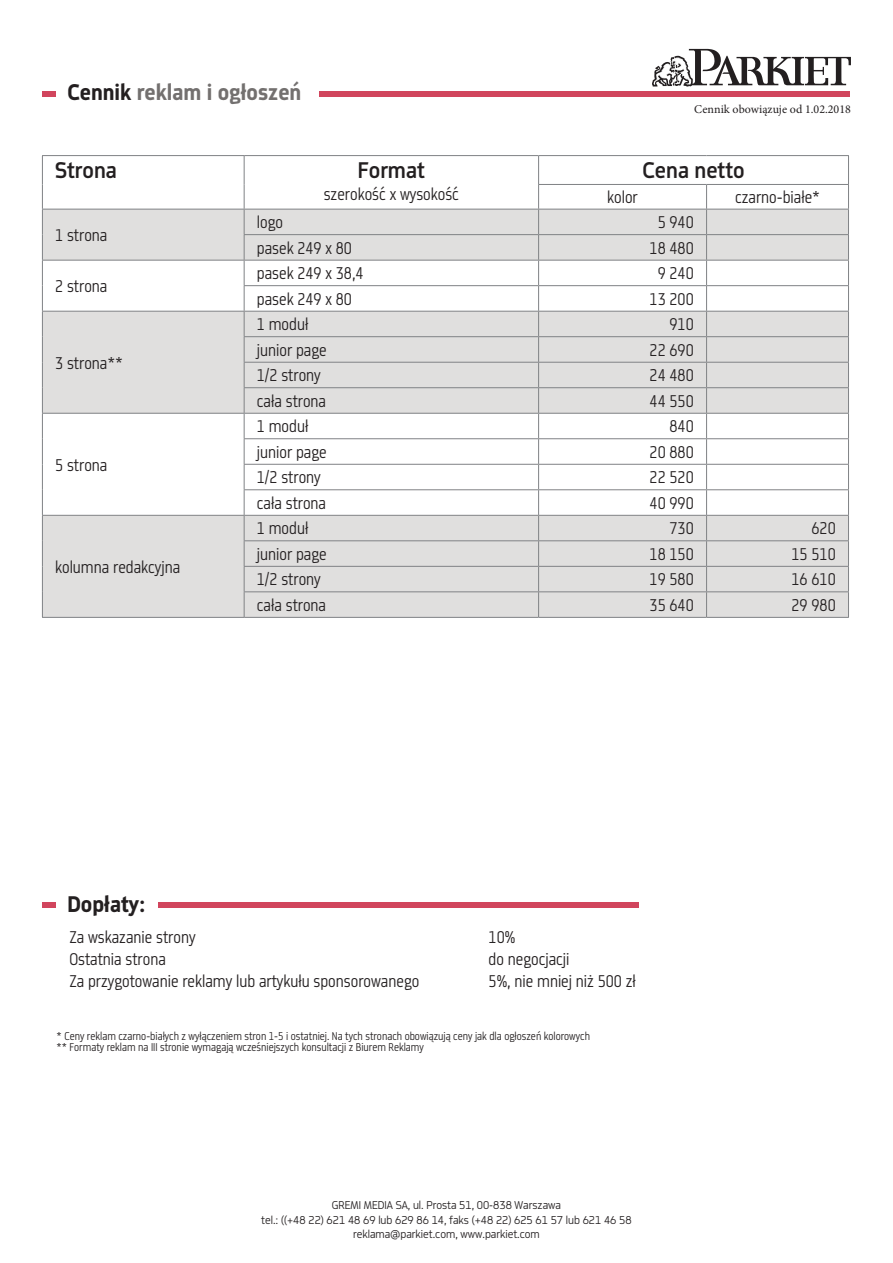
<style>
.page{position:relative;width:893px;height:1263px;background:#fff}
.page>*{position:absolute;margin:0;border:0;box-sizing:border-box;transform-origin:0 0}
.t1{font:500 24px "Park Sans Uni";color:#231f20}
.t2{font:700 24px "Park Sans Uni";color:#73706f}
.t3{font:700 24px "Park Sans Uni";color:#231f20}
.t4{font:300 condensed 18px "Park Sans";color:#231f20}
.t5{font:300 condensed 12px/10.5px "Park Sans";color:#231f20}
.t6{font:300 12px/14.4px "Park Sans Uni";color:#231f20;text-align:center}
.t7{font:12px "Minion Pro";color:#231f20}
.s1{color:#231f20}
</style>
<div class="page">
<svg style="left:43px;top:210px;width:805px;height:203px;fill:#e0dfde"></svg>
<div style="left:43px;top:516px;width:805px;height:101px;background:#e0dfde"></div>
<hr style="left:244px;top:234px;width:295px;height:1px;background:#808285">
<hr style="left:539px;top:234px;width:168px;height:1px;background:#808285">
<hr style="left:707px;top:234px;width:142px;height:1px;background:#808285">
<hr style="left:42px;top:260px;width:202px;height:1px;background:#808285">
<hr style="left:244px;top:260px;width:295px;height:1px;background:#808285">
<hr style="left:539px;top:260px;width:168px;height:1px;background:#808285">
<hr style="left:707px;top:260px;width:142px;height:1px;background:#808285">
<hr style="left:244px;top:285px;width:295px;height:1px;background:#808285">
<hr style="left:539px;top:285px;width:168px;height:1px;background:#808285">
<hr style="left:707px;top:285px;width:142px;height:1px;background:#808285">
<hr style="left:42px;top:311px;width:202px;height:1px;background:#808285">
<hr style="left:244px;top:311px;width:295px;height:1px;background:#808285">
<hr style="left:539px;top:311px;width:168px;height:1px;background:#808285">
<hr style="left:707px;top:311px;width:142px;height:1px;background:#808285">
<hr style="left:244px;top:336px;width:295px;height:1px;background:#808285">
<hr style="left:539px;top:336px;width:168px;height:1px;background:#808285">
<hr style="left:707px;top:336px;width:142px;height:1px;background:#808285">
<hr style="left:244px;top:362px;width:295px;height:1px;background:#808285">
<hr style="left:539px;top:362px;width:168px;height:1px;background:#808285">
<hr style="left:707px;top:362px;width:142px;height:1px;background:#808285">
<hr style="left:244px;top:387px;width:295px;height:1px;background:#808285">
<hr style="left:539px;top:387px;width:168px;height:1px;background:#808285">
<hr style="left:707px;top:387px;width:142px;height:1px;background:#808285">
<hr style="left:42px;top:413px;width:202px;height:1px;background:#808285">
<hr style="left:244px;top:413px;width:295px;height:1px;background:#808285">
<hr style="left:539px;top:413px;width:168px;height:1px;background:#808285">
<hr style="left:707px;top:413px;width:142px;height:1px;background:#808285">
<hr style="left:244px;top:438px;width:295px;height:1px;background:#808285">
<hr style="left:539px;top:438px;width:168px;height:1px;background:#808285">
<hr style="left:707px;top:438px;width:142px;height:1px;background:#808285">
<hr style="left:244px;top:464px;width:295px;height:1px;background:#808285">
<hr style="left:539px;top:464px;width:168px;height:1px;background:#808285">
<hr style="left:707px;top:464px;width:142px;height:1px;background:#808285">
<hr style="left:244px;top:489px;width:295px;height:1px;background:#808285">
<hr style="left:539px;top:489px;width:168px;height:1px;background:#808285">
<hr style="left:707px;top:489px;width:142px;height:1px;background:#808285">
<hr style="left:42px;top:515px;width:202px;height:1px;background:#808285">
<hr style="left:42px;top:617px;width:202px;height:1px;background:#808285">
<hr style="left:244px;top:515px;width:295px;height:1px;background:#808285">
<hr style="left:539px;top:515px;width:168px;height:1px;background:#808285">
<hr style="left:707px;top:515px;width:142px;height:1px;background:#808285">
<hr style="left:244px;top:540px;width:295px;height:1px;background:#808285">
<hr style="left:539px;top:540px;width:168px;height:1px;background:#808285">
<hr style="left:707px;top:540px;width:142px;height:1px;background:#808285">
<hr style="left:244px;top:566px;width:295px;height:1px;background:#808285">
<hr style="left:539px;top:566px;width:168px;height:1px;background:#808285">
<hr style="left:707px;top:566px;width:142px;height:1px;background:#808285">
<hr style="left:244px;top:591px;width:295px;height:1px;background:#808285">
<hr style="left:539px;top:591px;width:168px;height:1px;background:#808285">
<hr style="left:707px;top:591px;width:142px;height:1px;background:#808285">
<hr style="left:244px;top:617px;width:295px;height:1px;background:#808285">
<hr style="left:539px;top:617px;width:168px;height:1px;background:#808285">
<hr style="left:707px;top:617px;width:142px;height:1px;background:#808285">
<hr style="left:42px;top:155px;width:202px;height:1px;background:#808285">
<hr style="left:244px;top:155px;width:295px;height:1px;background:#808285">
<svg style="left:42px;top:156px;width:1px;height:461px"></svg>
<svg style="left:244px;top:156px;width:1px;height:461px"></svg>
<hr style="left:42px;top:209px;width:202px;height:1px;background:#808285">
<hr style="left:244px;top:209px;width:295px;height:1px;background:#808285">
<hr style="left:539px;top:155px;width:168px;height:1px;background:#808285">
<hr style="left:707px;top:155px;width:142px;height:1px;background:#808285">
<hr style="left:538px;top:184px;width:169px;height:1px;background:#808285">
<svg style="left:538px;top:156px;width:1px;height:461px"></svg>
<hr style="left:707px;top:184px;width:142px;height:1px;background:#808285">
<svg style="left:706px;top:185px;width:1px;height:432px"></svg>
<svg style="left:848px;top:156px;width:1px;height:461px"></svg>
<hr style="left:539px;top:209px;width:168px;height:1px;background:#808285">
<hr style="left:707px;top:209px;width:142px;height:1px;background:#808285">
<svg style="left:652px;top:49px;width:199px;height:38px"></svg>
<div style="left:43px;top:91px;width:807px;height:6px;background:#d1455d"></div>
<div style="left:57px;top:88px;width:262px;height:12px;background:#fff"></div>
<div style="left:43px;top:902px;width:596px;height:6px;background:#d1455d"></div>
<div style="left:57px;top:899px;width:101px;height:12px;background:#fff"></div>
<h1 class="t2" style="left:67px;top:77px;width:235px"><span class="s1">Cennik</span> reklam i ogłoszeń</h1>
<h1 class="t1" style="left:55px;top:156px;width:63px">Strona</h1>
<h1 class="t1" style="left:358px;top:156px;width:68px">Format</h1>
<p class="t4" style="left:324px;top:184px;width:137px">szerokość x wysokość</p>
<p class="t7" style="left:694px;top:101px;width:158px">Cennik obowiązuje od 1.02.2018</p>
<h1 class="t1" style="left:642px;top:156px;width:104px">Cena netto</h1>
<p class="t4" style="left:607px;top:187px;width:32px">kolor</p>
<p class="t4" style="left:735px;top:187px;width:87px">czarno-białe*</p>
<p class="t4" style="left:55px;top:225px;width:54px">1 strona</p>
<p class="t4" style="left:55px;top:276px;width:54px">2 strona</p>
<p class="t4" style="left:55px;top:352px;width:69px">3 strona**</p>
<p class="t4" style="left:55px;top:454px;width:54px">5 strona</p>
<p class="t4" style="left:55px;top:556px;width:127px">kolumna redakcyjna</p>
<p class="t4" style="left:257px;top:212px;width:28px">logo</p>
<p class="t4" style="left:658px;top:212px;width:38px">5 940</p>
<p class="t4" style="left:257px;top:237px;width:97px">pasek 249 x 80</p>
<p class="t4" style="left:650px;top:237px;width:46px">18 480</p>
<p class="t4" style="left:257px;top:263px;width:108px">pasek 249 x 38,4</p>
<p class="t4" style="left:658px;top:263px;width:38px">9 240</p>
<p class="t4" style="left:257px;top:288px;width:97px">pasek 249 x 80</p>
<p class="t4" style="left:650px;top:288px;width:46px">13 200</p>
<p class="t4" style="left:257px;top:314px;width:53px">1 moduł</p>
<p class="t4" style="left:670px;top:314px;width:26px">910</p>
<p class="t4" style="left:257px;top:339px;width:71px">junior page</p>
<p class="t4" style="left:650px;top:339px;width:46px">22 690</p>
<p class="t4" style="left:257px;top:365px;width:65px">1/2 strony</p>
<p class="t4" style="left:650px;top:365px;width:46px">24 480</p>
<p class="t4" style="left:257px;top:390px;width:71px">cała strona</p>
<p class="t4" style="left:650px;top:390px;width:46px">44 550</p>
<p class="t4" style="left:257px;top:416px;width:53px">1 moduł</p>
<p class="t4" style="left:670px;top:416px;width:26px">840</p>
<p class="t4" style="left:257px;top:441px;width:71px">junior page</p>
<p class="t4" style="left:650px;top:441px;width:46px">20 880</p>
<p class="t4" style="left:257px;top:467px;width:65px">1/2 strony</p>
<p class="t4" style="left:650px;top:467px;width:46px">22 520</p>
<p class="t4" style="left:257px;top:492px;width:71px">cała strona</p>
<p class="t4" style="left:650px;top:492px;width:46px">40 990</p>
<p class="t4" style="left:257px;top:518px;width:53px">1 moduł</p>
<p class="t4" style="left:670px;top:518px;width:26px">730</p>
<p class="t4" style="left:811px;top:518px;width:26px">620</p>
<p class="t4" style="left:257px;top:543px;width:71px">junior page</p>
<p class="t4" style="left:650px;top:543px;width:46px">18 150</p>
<p class="t4" style="left:792px;top:543px;width:46px">15 510</p>
<p class="t4" style="left:257px;top:569px;width:65px">1/2 strony</p>
<p class="t4" style="left:650px;top:569px;width:46px">19 580</p>
<p class="t4" style="left:792px;top:569px;width:46px">16 610</p>
<p class="t4" style="left:257px;top:594px;width:71px">cała strona</p>
<p class="t4" style="left:650px;top:594px;width:46px">35 640</p>
<p class="t4" style="left:792px;top:594px;width:46px">29 980</p>
<h1 class="t3" style="left:67px;top:889px;width:80px">Dopłaty:</h1>
<p class="t4" style="left:69px;top:927px;width:128px">Za wskazanie strony</p>
<p class="t4" style="left:489px;top:927px;width:28px">10%</p>
<p class="t4" style="left:69px;top:948px;width:98px">Ostatnia strona</p>
<p class="t4" style="left:489px;top:948px;width:82px">do negocjacji</p>
<p class="t4" style="left:69px;top:970px;width:351px">Za przygotowanie reklamy lub artykułu sponsorowanego</p>
<p class="t4" style="left:489px;top:970px;width:149px">5%, nie mniej niż 500 zł</p>
<p class="t5" style="left:57px;top:1031px;width:535px">* Ceny reklam czarno-białych z wyłączeniem stron 1-5 i ostatniej. Na tych stronach obowiązują ceny jak dla ogłoszeń kolorowych ** Formaty reklam na III stronie wymagają wcześniejszych konsultacji z Biurem Reklamy</p>
<p class="t6" style="left:261px;top:1198px;width:372px">GREMI MEDIA SA, ul. Prosta 51, 00-838 Warszawa<br>tel.: ((+48 22) 621 48 69 lub 629 86 14, faks (+48 22) 625 61 57 lub 621 46 58 reklama@parkiet.com, www.parkiet.com</p>
</div>
